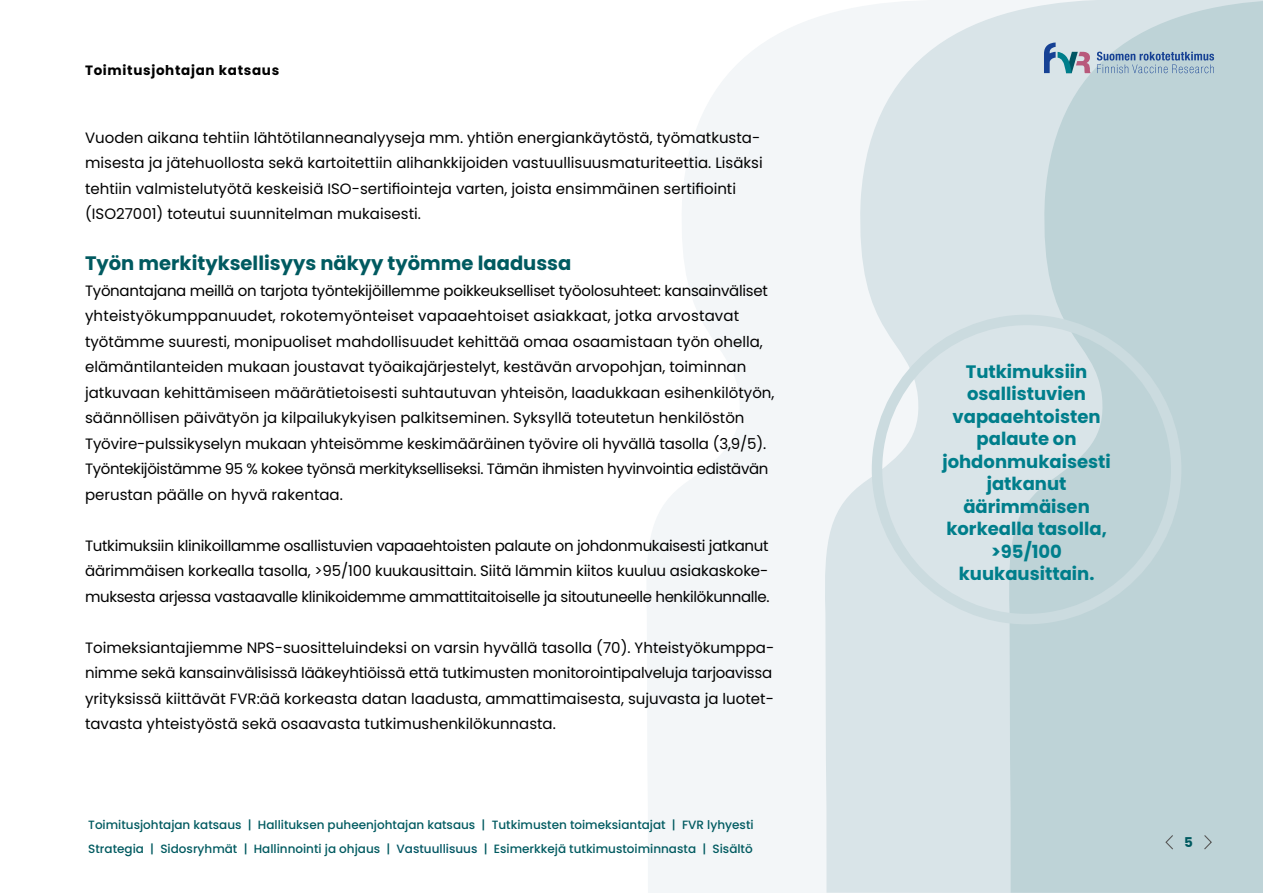
<style>
.page{position:relative;width:1263px;height:893px;background:#fff}
.page>*{position:absolute;margin:0;border:0;box-sizing:border-box;transform-origin:0 0}
.t1{font:700 19.5px "Poppins";color:#005a60}
.t2{font:700 18px/22.5px "Poppins";color:#007e8b;text-align:center}
.t3{font:15px/25.5px "Poppins";color:#000}
.t4{font:700 13.5px "Poppins";letter-spacing:.05em;color:#000}
.t5{font:700 13.5px "Poppins";color:#005a60}
.t6{font:500 12px/24px "Poppins";color:#005a60}
.s1{color:#005563}
</style>
<div class="page">
<svg style="left:647px;top:16px;width:176px;height:877px;fill:#f3f6f8"></svg>
<svg style="left:823px;top:0;width:184px;height:893px;fill:#d9e4e8"></svg>
<svg style="left:1007px;top:0;width:256px;height:893px;background:#c2d5d9"></svg>
<svg style="left:1203px;top:834px;width:10px;height:17px"></svg>
<svg style="left:1164px;top:834px;width:10px;height:17px"></svg>
<div style="left:872px;top:315px;width:309px;height:309px;border:10px solid #cbdbdf;border-radius:50%"></div>
<svg style="left:1097px;top:52px;width:117px;height:21px;background:#95afc7"></svg>
<svg style="left:1044px;top:43px;width:47px;height:30px"></svg>
<p class="t4" style="left:85px;top:62px;width:196px">Toimitusjohtajan katsaus</p>
<p class="t3" style="left:85px;top:125px;width:679px">Vuoden aikana tehtiin lähtötilanneanalyyseja mm. yhtiön energiankäytöstä, työmatkusta&shy;misesta ja jätehuollosta sekä kartoitettiin alihankkijoiden vastuullisuusmaturiteettia. Lisäksi tehtiin valmistelutyötä keskeisiä ISO-sertifiointeja varten, joista ensimmäinen sertifiointi (ISO27001) toteutui suunnitelman mukaisesti.</p>
<h1 class="t1" style="left:85px;top:252px;width:488px">Työn merkityksellisyys näkyy työmme laadussa</h1>
<p class="t3" style="left:85px;top:278px;width:691px">Työnantajana meillä on tarjota työntekijöillemme poikkeukselliset työolosuhteet: kansainväliset yhteistyökumppanuudet, rokotemyönteiset vapaaehtoiset asiakkaat, jotka arvostavat työtämme suuresti, monipuoliset mahdollisuudet kehittää omaa osaamistaan työn ohella, elämäntilanteiden mukaan joustavat työaikajärjestelyt, kestävän arvopohjan, toiminnan jatkuvaan kehittämiseen määrätietoisesti suhtautuvan yhteisön, laadukkaan esihenkilötyön, säännöllisen päivätyön ja kilpailukykyisen palkitseminen. Syksyllä toteutetun henkilöstön Työvire-pulssikyselyn mukaan yhteisömme keskimääräinen työvire oli hyvällä tasolla (3,9/5).<br>Työntekijöistämme 95 % kokee työnsä merkitykselliseksi. Tämän ihmisten hyvinvointia edistävän perustan päälle on hyvä rakentaa.</p>
<p class="t3" style="left:85px;top:533px;width:686px;text-align:justify">Tutkimuksiin klinikoillamme osallistuvien vapaaehtoisten palaute on johdonmukaisesti jatkanut äärimmäisen korkealla tasolla, &gt;95/100 kuukausittain. Siitä lämmin kiitos kuuluu asiakaskoke&shy;muksesta arjessa vastaavalle klinikoidemme ammattitaitoiselle ja sitoutuneelle henkilökunnalle.</p>
<p class="t3" style="left:85px;top:635px;width:691px">Toimeksiantajiemme NPS-suositteluindeksi on varsin hyvällä tasolla (70). Yhteistyökumppa&shy;nimme sekä kansainvälisissä lääkeyhtiöissä että tutkimusten monitorointipalveluja tarjoavissa yrityksissä kiittävät FVR:ää korkeasta datan laadusta, ammattimaisesta, sujuvasta ja luotet&shy;tavasta yhteistyöstä sekä osaavasta tutkimushenkilökunnasta.</p>
<p class="t6" style="left:88px;top:813px;width:667px">Toimitusjohtajan katsaus | Hallituksen puheenjohtajan katsaus | Tutkimusten toimeksiantajat | FVR lyhyesti<br>Strategia | Sidosryhmät | Hallinnointi ja ohjaus | <span class="s1">Vastuullisuus</span> | Esimerkkejä tutkimustoiminnasta | Sisältö</p>
<p class="t2" style="left:942px;top:360px;width:170px">Tutkimuksiin osallistuvien vapaaehtoisten palaute on johdonmukaisesti jatkanut äärimmäisen korkealla tasolla, &gt;95/100 kuukausittain.</p>
<p class="t5" style="left:1184px;top:835px;width:10px">5</p>
</div>
